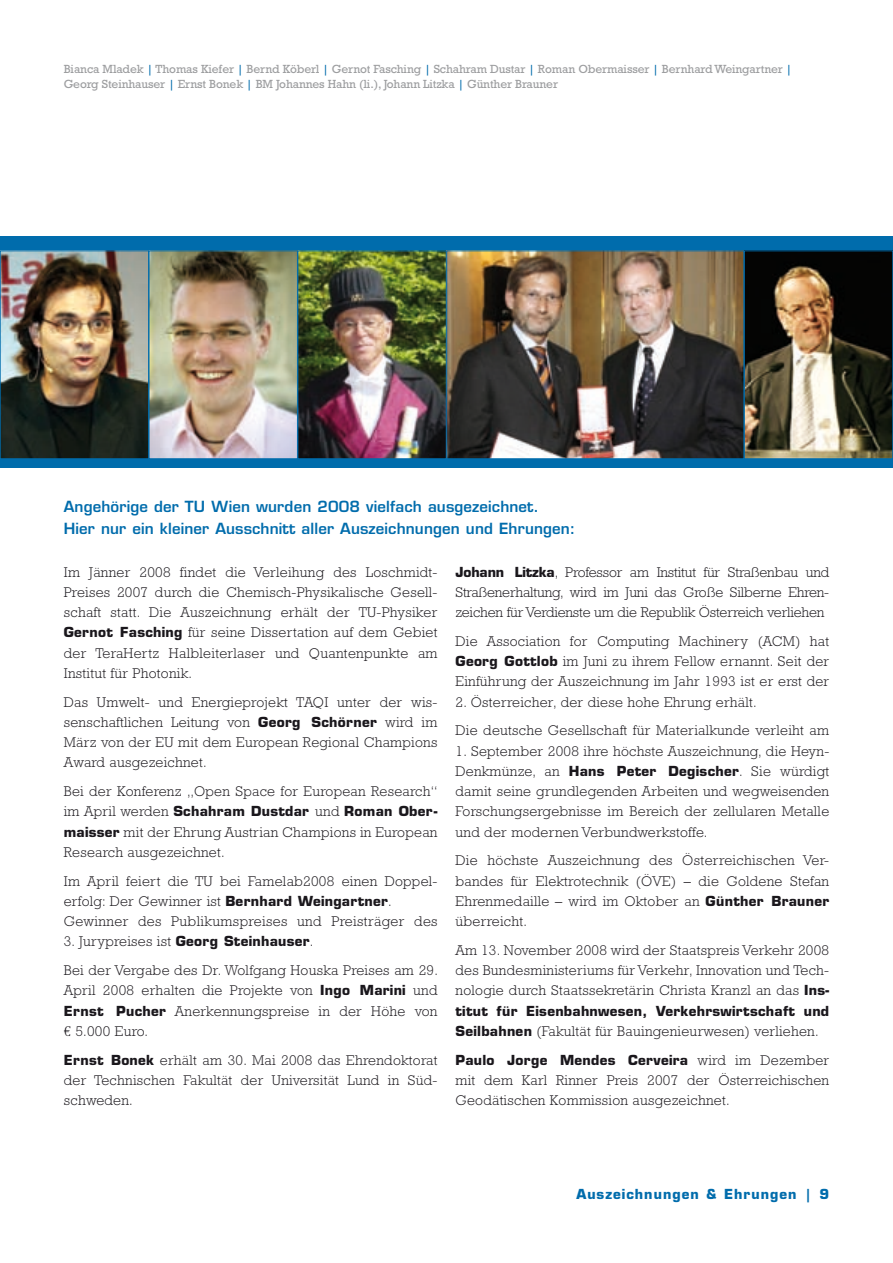
<style>
.page{position:relative;width:893px;height:1263px;background:#fff}
.page>*{position:absolute;margin:0;border:0;box-sizing:border-box;transform-origin:0 0}
.t1{font:15px/22.5px "TU Sans Dem";letter-spacing:.01em;color:#006cac}
.t2{font:14.25px/20.2px "TU Serif Lig";letter-spacing:.02em;color:#1a171c;text-align:justify}
.t3{font:13.5px "TU Sans Bol";letter-spacing:.02em;color:#1a171c}
.t4{font:13.5px "TU Sans Bol";letter-spacing:.075em;color:#006cac}
.t5{font:12px/14.4px "TU Serif";letter-spacing:-.01em;color:#9d9ea0}
.s1{color:#006cac}
.s2{font-family:"TU Sans Bol";font-size:13.5px}
.s3{font-family:"TU Serif Lig";font-size:14.25px}
</style>
<div class="page">
<div style="left:0;top:236px;width:893px;height:232px;background:#006cac"></div>
<img style="left:2px;top:253px;width:889px;height:204px">
<div style="left:446px;top:251px;width:298px;height:208px;border:1px solid #006cac"></div>
<div style="left:0;top:251px;width:149px;height:208px;border:1px solid #006cac"></div>
<div style="left:744px;top:251px;width:149px;height:208px;border:1px solid #006cac"></div>
<div style="left:149px;top:251px;width:149px;height:208px;border:1px solid #006cac"></div>
<p class="t5" style="left:64px;top:62px;width:730px">Bianca Mladek <span class="s1">|</span> Thomas Kiefer <span class="s1">|</span> Bernd Köberl <span class="s1">|</span> Gernot Fasching <span class="s1">|</span> Schahram Dustar <span class="s1">|</span> Roman Obermaisser <span class="s1">|</span> Bernhard Weingartner <span class="s1">|<br></span>Georg Steinhauser <span class="s1">|</span> Ernst Bonek <span class="s1">|</span> BM Johannes Hahn (li.), Johann Litzka <span class="s1">|</span> Günther Brauner</p>
<p class="t1" style="left:64px;top:495px;width:513px">Angehörige der TU Wien wurden 2008 vielfach ausgezeichnet.<br>Hier nur ein kleiner Ausschnitt aller Auszeichnungen und Ehrungen:</p>
<p class="t2" style="left:64px;top:562px;width:375px">Im Jänner 2008 findet die Verleihung des Loschmidt-Preises 2007 durch die Chemisch-Physikalische Gesell&shy;schaft statt. Die Auszeichnung erhält der TU-Physiker <span class="s2">Gernot Fasching</span> für seine Dissertation auf dem Gebiet der TeraHertz Halbleiterlaser und Quantenpunkte am Institut für Photonik.</p>
<p class="t2" style="left:64px;top:692px;width:375px">Das Umwelt- und Energieprojekt TAQI unter der wis&shy;senschaftlichen Leitung von <span class="s2">Georg Schörner</span> wird im März von der EU mit dem European Regional Champions Award ausgezeichnet.</p>
<p class="t2" style="left:64px;top:781px;width:375px">Bei der Konferenz „Open Space for European Research“</p>
<p class="t3" style="left:64px;top:803px;width:375px"><span class="s3">im April werden</span> Schahram Dustdar <span class="s3">und</span> Roman Ober-</p>
<p class="t2" style="left:64px;top:822px;width:375px"><span class="s2">maisser</span> mit der Ehrung Austrian Champions in European<br>Research ausgezeichnet.</p>
<p class="t2" style="left:64px;top:871px;width:375px;text-align:left">Im April feiert die TU bei Famelab2008 einen Doppel&shy;erfolg: Der Gewinner ist <span class="s2">Bernhard Weingartner</span>.<br>Gewinner des Publikumspreises und Preisträger des</p>
<p class="t2" style="left:64px;top:927px;width:376px;line-height:28.8px">3. Jurypreises ist <span class="s2">Georg Steinhauser</span>.<br>Bei der Vergabe des Dr. Wolfgang Houska Preises am 29.</p>
<p class="t2" style="left:64px;top:980px;width:375px">April 2008 erhalten die Projekte von <span class="s2">Ingo Marini</span> und <span class="s2">Ernst Pucher</span> Anerkennungspreise in der Höhe von € 5.000 Euro.</p>
<p class="t2" style="left:64px;top:1050px;width:375px"><span class="s2">Ernst Bonek</span> erhält am 30. Mai 2008 das Ehrendoktorat der Technischen Fakultät der Universität Lund in Süd&shy;schweden.</p>
<p class="t2" style="left:455px;top:562px;width:375px"><span class="s2">Johann Litzka</span>, Professor am Institut für Straßenbau und Straßenerhaltung, wird im Juni das Große Silberne Ehren&shy;zeichen für Verdienste um die Republik Österreich verliehen</p>
<p class="t2" style="left:455px;top:631px;width:375px">Die Association for Computing Machinery (ACM) hat <span class="s2">Georg Gottlob</span> im Juni zu ihrem Fellow ernannt. Seit der Einführung der Auszeichnung im Jahr 1993 ist er erst der</p>
<p class="t2" style="left:455px;top:687px;width:375px;line-height:28.8px">2. Österreicher, der diese hohe Ehrung erhält.<br>Die deutsche Gesellschaft für Materialkunde verleiht am</p>
<p class="t2" style="left:455px;top:741px;width:375px">1. September 2008 ihre höchste Auszeichnung, die Heyn-Denkmünze, an <span class="s2">Hans Peter Degischer</span>. Sie würdigt damit seine grundlegenden Arbeiten und wegweisenden Forschungsergebnisse im Bereich der zellularen Metalle und der modernen Verbundwerkstoffe.</p>
<p class="t2" style="left:455px;top:850px;width:375px">Die höchste Auszeichnung des Österreichischen Ver&shy;bandes für Elektrotechnik (ÖVE) – die Goldene Stefan Ehrenmedaille – wird im Oktober an <span class="s2">Günther Brauner </span>überreicht.</p>
<p class="t2" style="left:455px;top:940px;width:375px">Am 13. November 2008 wird der Staatspreis Verkehr 2008 des Bundesministeriums für Verkehr, Innovation und Tech&shy;nologie durch Staatssekretärin Christa Kranzl an das <span class="s2">Ins-</span></p>
<p class="t3" style="left:455px;top:1002px;width:375px">titut für Eisenbahnwesen, Verkehrswirtschaft und</p>
<p class="t2" style="left:455px;top:1021px;width:365px"><span class="s2">Seilbahnen</span> (Fakultät für Bauingenieurwesen) verliehen.</p>
<p class="t3" style="left:455px;top:1051px;width:375px">Paulo Jorge Mendes Cerveira <span class="s3">wird im Dezember</span></p>
<p class="t2" style="left:455px;top:1070px;width:375px">mit dem Karl Rinner Preis 2007 der Österreichischen<br>Geodätischen Kommission ausgezeichnet.</p>
<p class="t4" style="left:576px;top:1186px;width:254px">Auszeichnungen &amp; Ehrungen | 9</p>
</div>
